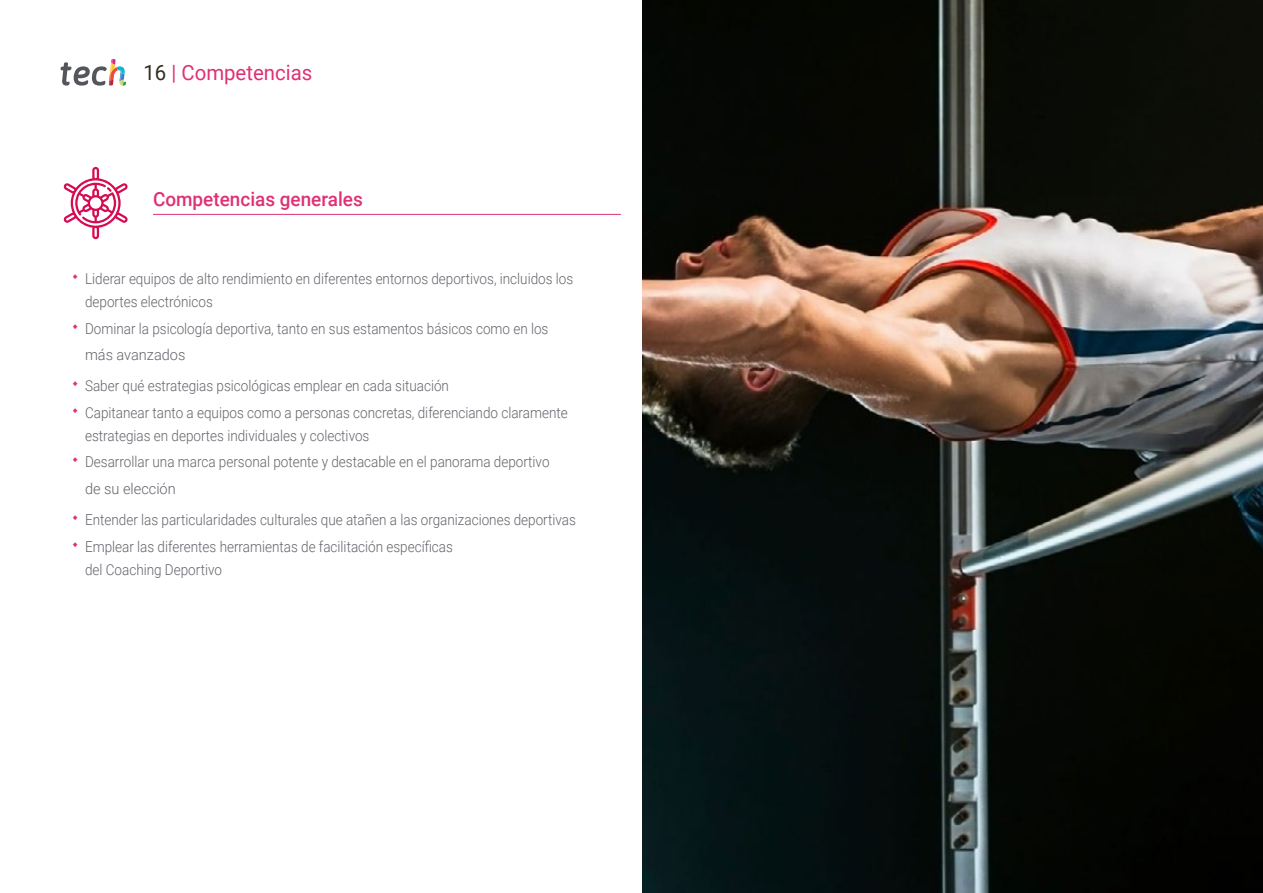
<style>
.page{position:relative;width:1263px;height:893px;background:#fff}
.page>*{position:absolute;margin:0;border:0;box-sizing:border-box;transform-origin:0 0}
.t1{font:21px "Roboto";color:#df3174}
.t2{font:500 19.5px "Roboto";color:#df3174}
.t3{font:300 15px/26.7px "Roboto";color:#61646a;scale:.9 1}
.s1{color:#312e20}
</style>
<div class="page">
<hr style="left:153px;top:214px;width:468px;height:1px;background:#df3174">
<svg style="left:63px;top:167px;width:65px;height:72px"></svg>
<svg style="left:61px;top:59px;width:65px;height:27px"></svg>
<img style="left:642px;top:0;width:621px;height:893px">
<h1 class="t1" style="left:144px;top:57px;width:170px"><span class="s1">16</span> | Competencias</h1>
<h2 class="t2" style="left:153px;top:185px;width:211px">Competencias generales</h2>
<p class="t3" style="left:85px;top:267px;width:544px;line-height:22.5px">Liderar equipos de alto rendimiento en diferentes entornos deportivos, incluidos los deportes electrónicos</p>
<p class="t3" style="left:85px;top:314px;width:516px">Dominar la psicología deportiva, tanto en sus estamentos básicos como en los más avanzados</p>
<p class="t3" style="left:85px;top:372px;width:538px">Saber qué estrategias psicológicas emplear en cada situación<br>Capitanear tanto a equipos como a personas concretas, diferenciando claramente</p>
<p class="t3" style="left:85px;top:421px;width:518px">estrategias en deportes individuales y colectivos<br>Desarrollar una marca personal potente y destacable en el panorama deportivo de su elección</p>
<p class="t3" style="left:85px;top:506px;width:547px">Entender las particularidades culturales que atañen a las organizaciones deportivas<br>Emplear las diferentes herramientas de facilitación específicas</p>
<p class="t3" style="left:85px;top:555px;width:154px">del Coaching Deportivo</p>
</div>
